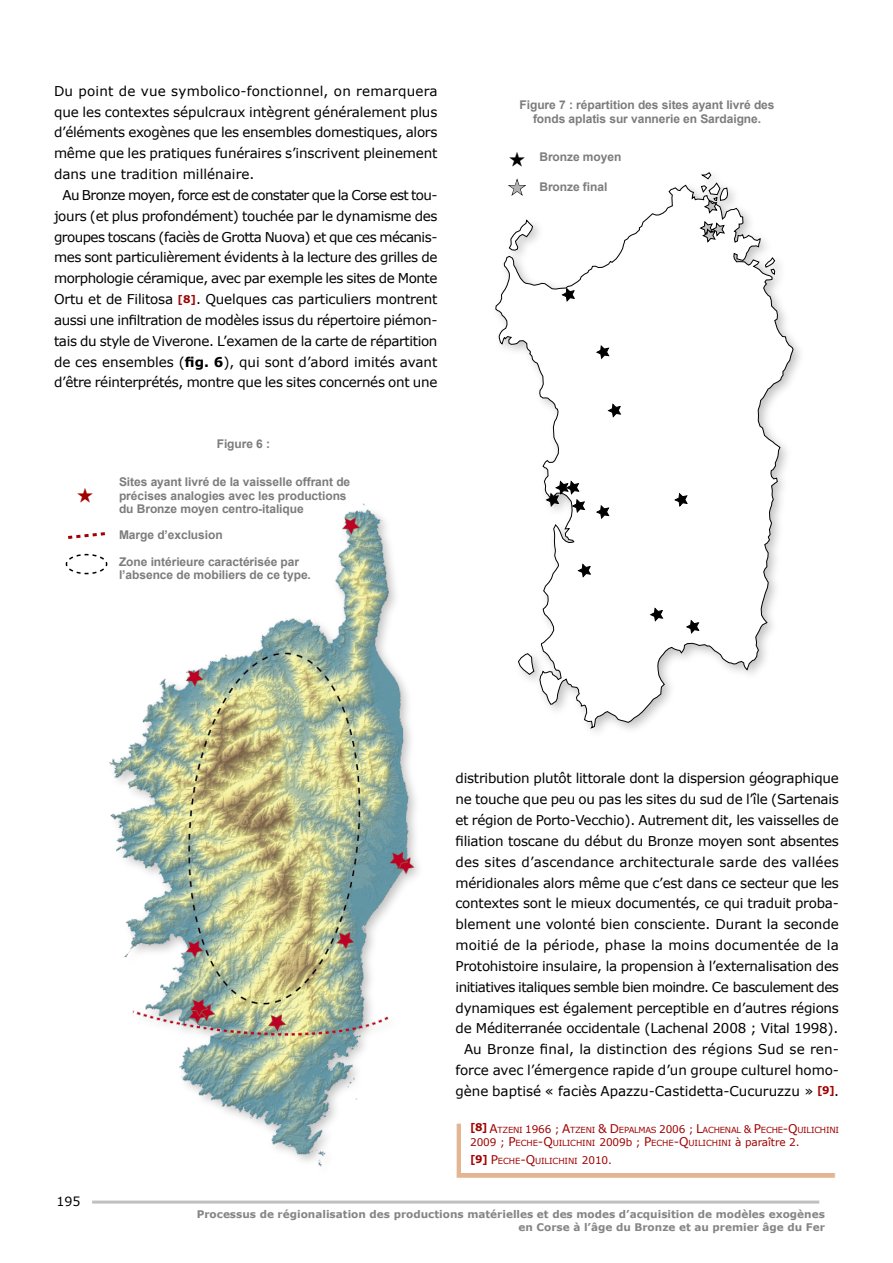
<style>
.page{position:relative;width:893px;height:1263px;background:#fff}
.page>*{position:absolute;margin:0;border:0;box-sizing:border-box;transform-origin:0 0}
.t1{font:13.5px/20.9px "Verdana";letter-spacing:-.015em;color:#000;text-align:justify}
.t2{font:12.6px "Verdana";color:#000}
.t3{font:700 12px/13.5px "Arial";letter-spacing:-.005em;color:#7c7c7c}
.t4{font:700 10.5px/13.5px "Verdana";color:#858585;text-align:right}
.t5{font:8.4px/13.5px "Verdana";letter-spacing:-.01em;color:#a00000}
.s1{font-weight:700;font-size:10.5px;color:#a00000}
.s2{font-weight:700}
.s3{font-size:12px}
.s4{font-size:10.5px}
</style>
<div class="page">
<hr style="left:92px;top:1200px;width:727px;height:3px;background:#c0c0c0">
<img style="left:109px;top:503px;width:310px;height:664px">
<svg style="left:495px;top:184px;width:299px;height:545px"></svg>
<svg style="left:518px;top:653px;width:17px;height:22px"></svg>
<svg style="left:699px;top:220px;width:26px;height:23px"></svg>
<svg style="left:674px;top:492px;width:14px;height:15px"></svg>
<svg style="left:577px;top:563px;width:14px;height:15px"></svg>
<svg style="left:607px;top:403px;width:14px;height:15px"></svg>
<svg style="left:685px;top:619px;width:15px;height:15px"></svg>
<svg style="left:595px;top:504px;width:15px;height:16px"></svg>
<svg style="left:700px;top:172px;width:28px;height:42px"></svg>
<svg style="left:561px;top:287px;width:14px;height:15px"></svg>
<svg style="left:595px;top:344px;width:15px;height:16px"></svg>
<svg style="left:649px;top:607px;width:14px;height:15px"></svg>
<svg style="left:545px;top:480px;width:40px;height:34px"></svg>
<svg style="left:68px;top:532px;width:37px;height:7px"></svg>
<svg style="left:65px;top:553px;width:43px;height:22px"></svg>
<div style="left:456px;top:1122px;width:396px;height:56px;background:#c96928;opacity:.5"></div>
<div style="left:462px;top:1119px;width:377px;height:54px;background:#fff"></div>
<svg style="left:507px;top:178px;width:20px;height:19px"></svg>
<p class="t1" style="left:54px;top:80px;width:385px">Du point de vue symbolico-fonctionnel, on remarquera que les contextes sépulcraux intègrent généralement plus d’éléments exogènes que les ensembles domestiques, alors même que les pratiques funéraires s’inscrivent pleinement dans une tradition millénaire.</p>
<p class="t1" style="left:54px;top:184px;width:385px;text-indent:9px">Au Bronze moyen, force est de constater que la Corse est tou&shy;jours (et plus profondément) touchée par le dynamisme des groupes toscans (faciès de Grotta Nuova) et que ces mécanis&shy;mes sont particulièrement évidents à la lecture des grilles de morphologie céramique, avec par exemple les sites de Monte Ortu et de Filitosa <span class="s1">[8]</span>. Quelques cas particuliers montrent aussi une infiltration de modèles issus du répertoire piémon&shy;tais du style de Viverone. L’examen de la carte de répartition de ces ensembles (<span class="s2">fig. 6</span>), qui sont d’abord imités avant d’être réinterprétés, montre que les sites concernés ont une</p>
<p class="t3" style="left:217px;top:438px;width:55px">Figure 6 :</p>
<p class="t3" style="left:119px;top:475px;width:233px">Sites ayant livré de la vaisselle offrant de précises analogies avec les productions du Bronze moyen centro-italique</p>
<p class="t3" style="left:119px;top:522px;width:182px;line-height:26.2px">Marge d’exclusion<br>Zone intérieure caractérisée par</p>
<p class="t3" style="left:119px;top:568px;width:193px">l’absence de mobiliers de ce type.</p>
<p class="t3" style="left:520px;top:99px;width:256px;text-align:center">Figure 7 : répartition des sites ayant livré des fonds aplatis sur vannerie en Sardaigne.</p>
<p class="t3" style="left:539px;top:151px;width:83px">Bronze moyen</p>
<p class="t3" style="left:539px;top:181px;width:69px">Bronze final</p>
<p class="t2" style="left:57px;top:1192px;width:26px">195</p>
<p class="t1" style="left:455px;top:768px;width:385px;text-align:right">distribution plutôt littorale dont la dispersion géographique ne touche que peu ou pas les sites du sud de l’île (Sartenais et région de Porto-Vecchio). Autrement dit, les vaisselles de filiation toscane du début du Bronze moyen sont absentes des sites d’ascendance architecturale sarde des vallées méridionales alors même que c’est dans ce secteur que les contextes sont le mieux documentés, ce qui traduit proba&shy;blement une volonté bien consciente. Durant la seconde moitié de la période, phase la moins documentée de la Protohistoire insulaire, la propension à l’externalisation des initiatives italiques semble bien moindre. Ce basculement des dynamiques est également perceptible en d’autres régions de Méditerranée occidentale (Lachenal 2008 ; Vital 1998).<br>Au Bronze final, la distinction des régions Sud se ren&shy;force avec l’émergence rapide d’un groupe culturel homo&shy;gène baptisé « faciès Apazzu-Castidetta-Cucuruzzu » <span class="s1">[9]</span>.</p>
<p class="t5" style="left:470px;top:1123px;width:370px"><sup>[8]</sup> <span class="s3">A</span>tzeni <span class="s4">1966 ;</span> <span class="s3">A</span>tzeni <span class="s3">&amp; D</span>epalmas <span class="s4">2006 ;</span> <span class="s3">L</span>achenal <span class="s4">&amp;</span> <span class="s3">P</span>eche<span class="s3">-Q</span>uilichini<br><span class="s4">2009 ;</span> <span class="s3">P</span>eche<span class="s3">-Q</span>uilichini <span class="s4">2009b ;</span> <span class="s3">P</span>eche<span class="s3">-Q</span>uilichini <span class="s4">à paraître 2.</span></p>
<p class="t5" style="left:470px;top:1154px;width:143px"><sup>[9]</sup> <span class="s3">P</span>eche<span class="s3">-Q</span>uilichini <span class="s4">2010.</span></p>
<p class="t4" style="left:197px;top:1207px;width:630px">Processus de régionalisation des productions matérielles et des modes d’acquisition de modèles exogènes en Corse à l’âge du Bronze et au premier âge du Fer</p>
</div>
